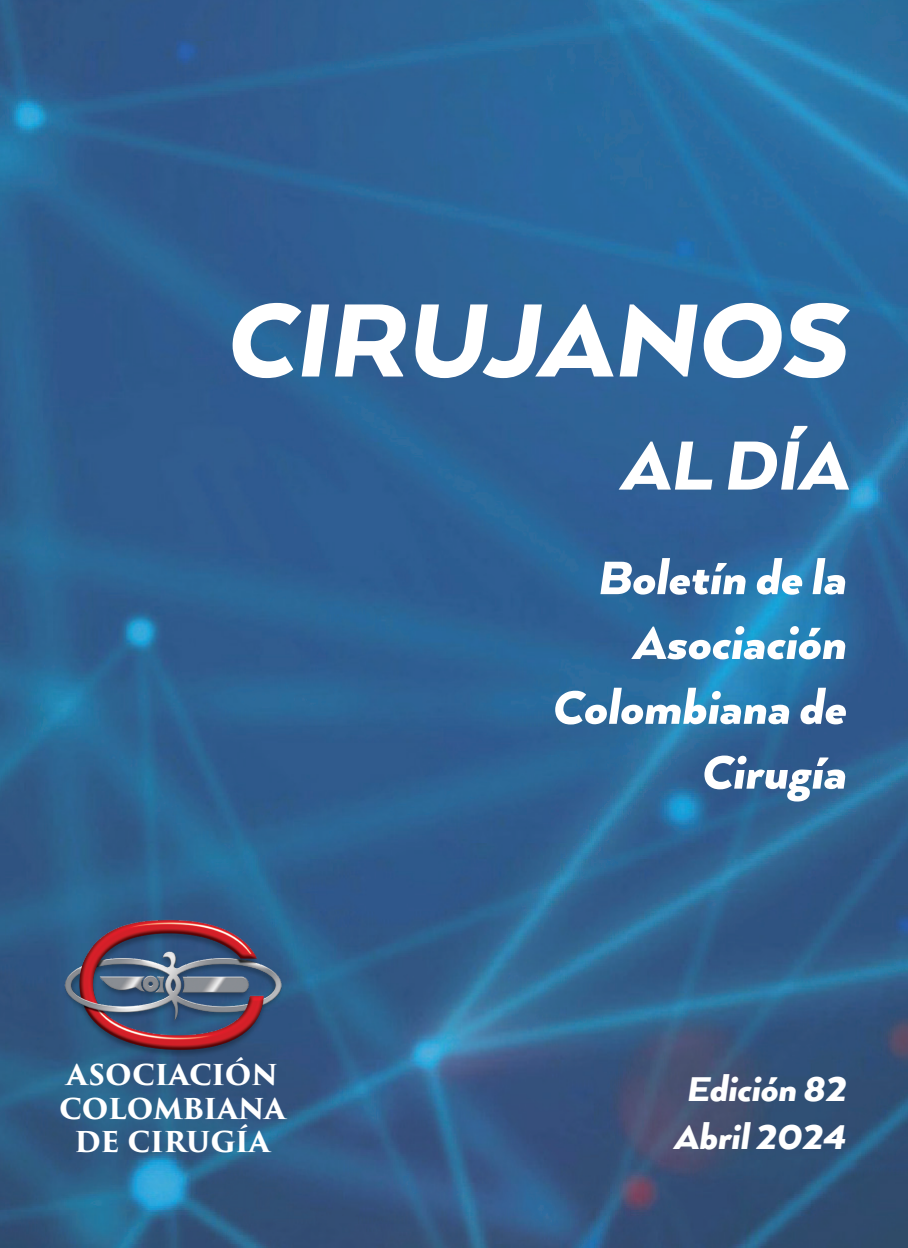
<style>
.page{position:relative;width:908px;height:1248px;background:#fff}
.page>*{position:absolute;margin:0;border:0;box-sizing:border-box;transform-origin:0 0}
.t1{font:italic 900 120px "Arquitecta W01";color:#fff}
.t2{font:italic 900 80px "Arquitecta W01";color:#fff}
.t3{font:italic 900 54px/64.8px "Arquitecta W01";color:#fff;text-align:right}
.t4{font:italic 900 40px/48px "Arquitecta W01";color:#fff;text-align:center}
.t5{font:700 28px/33.6px "Trajan Pro 3";letter-spacing:-.005em;color:#fff;text-align:center}
</style>
<div class="page">
<img style="left:0;top:0;width:907px;height:1247px">
<img style="left:56px;top:913px;width:232px;height:143px">
<h1 class="t1" style="left:224px;top:280px;width:622px">CIRUJANOS</h1>
<h2 class="t2" style="left:619px;top:425px;width:229px">AL DÍA</h2>
<p class="t5" style="left:59px;top:1058px;width:228px">ASOCIACIÓN<br>COLOMBIANA<br>DE CIRUGÍA</p>
<p class="t3" style="left:551px;top:546px;width:295px">Boletín de la<br>Asociación<br>Colombiana de<br>Cirugía</p>
<p class="t4" style="left:673px;top:1065px;width:173px">Edición 82<br>Abril 2024</p>
</div>
